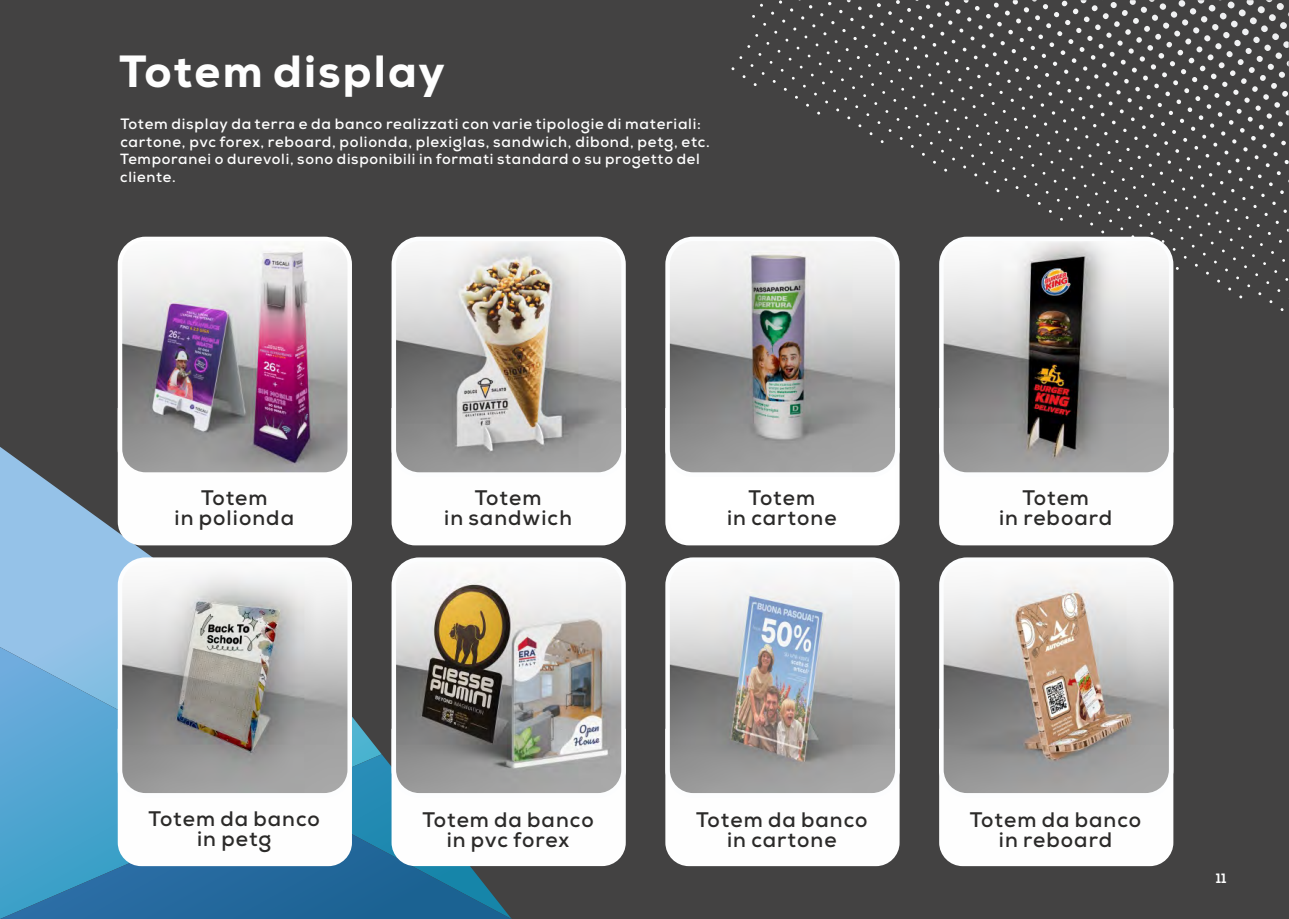
<style>
.page{position:relative;width:1289px;height:919px;background:#fff}
.page>*{position:absolute;margin:0;border:0;box-sizing:border-box;transform-origin:0 0}
.t1{font:800 45px "Nexa";letter-spacing:.045em;color:#fefefe}
.t2{font:700 21px/20.1px "Nexa";letter-spacing:.05em;color:#2b2a29;text-align:center}
.t3{font:700 15px/18px "Nexa";letter-spacing:.05em;color:#fefefe}
.t4{font:700 14.7px/17.7px "Nexa";letter-spacing:.05em;color:#fefefe}
.t5{font:700 13.5px "Nexa";color:#fefefe}
</style>
<div class="page">
<div style="left:0;top:0;width:1288px;height:918px;background:#434242"></div>
<svg style="left:922px;top:148px;width:366px;height:163px"></svg>
<svg style="left:731px;top:0;width:557px;height:145px"></svg>
<img style="left:1207px;top:272px;width:81px;height:39px">
<img style="left:910px;top:139px;width:375px;height:9px">
<img style="left:742px;top:69px;width:542px;height:9px">
<img style="left:771px;top:6px;width:517px;height:11px">
<svg style="left:0;top:447px;width:360px;height:279px"></svg>
<svg style="left:0;top:647px;width:118px;height:150px;background:#65acd8"></svg>
<svg style="left:0;top:797px;width:115px;height:121px;background:#3f97c3"></svg>
<div style="left:391px;top:406px;width:235px;height:140px;background:#fefefe"></div>
<div style="left:939px;top:406px;width:235px;height:140px;background:#fefefe"></div>
<svg style="left:115px;top:726px;width:511px;height:192px;background:#93b1c3"></svg>
<div style="left:665px;top:726px;width:235px;height:141px;background:#fefefe"></div>
<div style="left:939px;top:726px;width:235px;height:141px;background:#fefefe"></div>
<svg style="left:115px;top:406px;width:239px;height:141px;background:#f1f1f1"></svg>
<img style="left:120px;top:239px;width:230px;height:235px;border-radius:26px">
<div style="left:118px;top:237px;width:234px;height:240px;border:4px solid #fefefe;border-radius:26px"></div>
<img style="left:941px;top:239px;width:230px;height:235px;border-radius:26px">
<div style="left:939px;top:237px;width:234px;height:240px;border:4px solid #fcfdfe;border-radius:26px"></div>
<img style="left:667px;top:559px;width:230px;height:236px;border-radius:26px">
<div style="left:665px;top:557px;width:234px;height:240px;border:4px solid #fcfdfe;border-radius:26px"></div>
<img style="left:394px;top:559px;width:229px;height:236px;border-radius:26px">
<div style="left:391px;top:557px;width:234px;height:240px;border:4px solid #fcfdfe;border-radius:26px"></div>
<img style="left:941px;top:559px;width:230px;height:236px;border-radius:26px">
<div style="left:939px;top:557px;width:234px;height:240px;border:4px solid #fcfdfe;border-radius:26px"></div>
<div style="left:665px;top:406px;width:235px;height:140px;background:#fff"></div>
<img style="left:394px;top:239px;width:229px;height:235px;border-radius:26px">
<div style="left:391px;top:237px;width:234px;height:240px;border:4px solid #fcfdfe;border-radius:26px"></div>
<img style="left:667px;top:239px;width:230px;height:235px;border-radius:26px">
<div style="left:665px;top:237px;width:234px;height:240px;border:4px solid #fcfdfe;border-radius:26px"></div>
<img style="left:120px;top:559px;width:230px;height:236px;border-radius:26px">
<div style="left:118px;top:557px;width:234px;height:240px;border:4px solid #fcfdfe;border-radius:26px"></div>
<h1 class="t1" style="left:119px;top:56px;width:327px">Totem display</h1>
<p class="t3" style="left:120px;top:117px;width:591px">Totem display da terra e da banco realizzati con varie tipologie di materiali: cartone, pvc forex, reboard, polionda, plexiglas, sandwich, dibond, petg, etc.</p>
<p class="t4" style="left:120px;top:153px;width:581px">Temporanei o durevoli, sono disponibili in formati standard o su progetto del cliente.</p>
<p class="t2" style="left:174px;top:491px;width:121px">Totem<br>in polionda</p>
<p class="t2" style="left:444px;top:491px;width:129px">Totem<br>in sandwich</p>
<p class="t2" style="left:727px;top:491px;width:111px">Totem<br>in cartone</p>
<p class="t2" style="left:999px;top:491px;width:115px">Totem<br>in reboard</p>
<p class="t2" style="left:149px;top:812px;width:173px">Totem da banco in petg</p>
<p class="t2" style="left:422px;top:812px;width:173px">Totem da banco in pvc forex</p>
<p class="t2" style="left:696px;top:812px;width:173px">Totem da banco in cartone</p>
<p class="t2" style="left:969px;top:812px;width:173px">Totem da banco in reboard</p>
<p class="t5" style="left:1216px;top:873px;width:12px">11</p>
</div>
